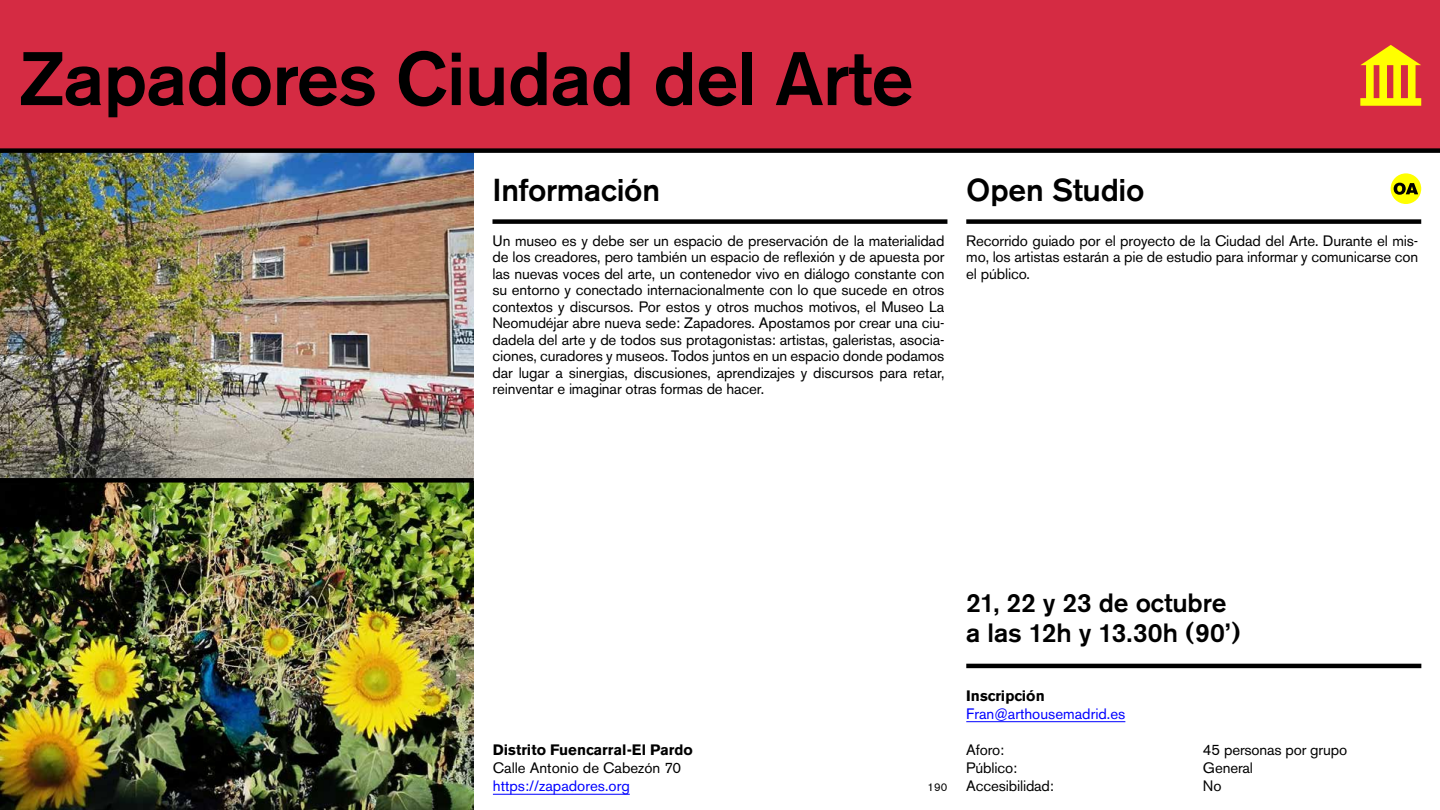
<style>
.page{position:relative;width:1440px;height:810px;background:#fff}
.page>*{position:absolute;margin:0;border:0;box-sizing:border-box;transform-origin:0 0}
.R1-Lugar{font:500 75px "Akzidenz Grotesk BE";letter-spacing:-.01em;color:#000}
.R2-subtitular_para_t{font:500 31.5px "Akzidenz Grotesk BE";letter-spacing:-.01em;color:#000}
.R3-fechas_para_tabla{font:500 26.25px/30px "Akzidenz Grotesk BE";letter-spacing:-.005em;color:#000}
.TXT{font:15px/16.5px "Akzidenz Grotesk BE";letter-spacing:-.01em;color:#000;text-align:justify}
.Datos{font:15px "Akzidenz Grotesk BE";letter-spacing:-.01em;color:#000}
.Dist-Link{font:15px "Akzidenz Grotesk BE";color:#00f}
.Distrito-Tit{font:700 15px "Akzidenz Grotesk BE";color:#000}
.Distrito-direc{font:15px "Akzidenz Grotesk BE";color:#000}
.t1{font:11.25px "Akzidenz Grotesk BE";color:#000}
</style>
<div class="page">
<div style="left:0;top:0;width:1440px;height:151px;background:#d52b43"></div>
<img style="left:0;top:151px;width:474px;height:659px">
<div style="left:2px;top:148px;width:1436px;height:5px;background:#000"></div>
<hr style="left:493px;top:794px;width:137px;height:1px;background:#00f">
<div style="left:966px;top:219px;width:455px;height:5px;background:#000"></div>
<div style="left:492px;top:219px;width:455px;height:5px;background:#000"></div>
<svg style="left:1391px;top:173px;width:30px;height:31px"></svg>
<div style="left:2px;top:478px;width:470px;height:5px;background:#000"></div>
<hr style="left:966px;top:721px;width:159px;height:1px;background:#00f">
<hr style="left:966px;top:664px;width:455px;height:4px;background:#000">
<svg style="left:1360px;top:45px;width:61px;height:61px"></svg>
<p class="R1-Lugar" style="left:19px;top:33px;width:896px">Zapadores Ciudad del Arte</p>
<p class="R2-subtitular_para_t" style="left:492px;top:171px;width:169px">Información</p>
<p class="TXT" style="left:492px;top:232px;width:454px">Un museo es y debe ser un espacio de preservación de la materialidad de los creadores, pero también un espacio de reflexión y de apuesta por las nuevas voces del arte, un contenedor vivo en diálogo constante con su entorno y conectado internacionalmente con lo que sucede en otros contextos y discursos. Por estos y otros muchos motivos, el Museo La Neomudéjar abre nueva sede: Zapadores. Apostamos por crear una ciu&shy;dadela del arte y de todos sus protagonistas: artistas, galeristas, asocia&shy;ciones, curadores y museos. Todos juntos en un espacio donde podamos dar lugar a sinergias, discusiones, aprendizajes y discursos para retar, reinventar e imaginar otras formas de hacer.</p>
<p class="R2-subtitular_para_t" style="left:966px;top:171px;width:180px">Open Studio</p>
<p class="TXT" style="left:966px;top:232px;width:453px">Recorrido guiado por el proyecto de la Ciudad del Arte. Durante el mis&shy;mo, los artistas estarán a pie de estudio para informar y comunicarse con el público.</p>
<p class="Distrito-Tit" style="left:493px;top:741px;width:202px">Distrito Fuencarral-El Pardo</p>
<p class="Distrito-direc" style="left:493px;top:759px;width:190px">Calle Antonio de Cabezón 70</p>
<p class="Dist-Link" style="left:493px;top:777px;width:138px">https://zapadores.org</p>
<p class="t1" style="left:928px;top:781px;width:21px">190</p>
<p class="R3-fechas_para_tabla" style="left:966px;top:588px;width:276px">21, 22 y 23 de octubre a las 12h y 13.30h (90’)</p>
<p class="Distrito-Tit" style="left:966px;top:687px;width:80px">Inscripción</p>
<p class="Dist-Link" style="left:966px;top:705px;width:161px">Fran@arthousemadrid.es</p>
<p class="Datos" style="left:966px;top:741px;width:40px">Aforo:</p>
<p class="Datos" style="left:966px;top:759px;width:52px">Público:</p>
<p class="Datos" style="left:966px;top:777px;width:89px">Accesibilidad:</p>
<p class="Datos" style="left:1203px;top:741px;width:146px">45 personas por grupo</p>
<p class="Datos" style="left:1203px;top:759px;width:52px">General</p>
<p class="Datos" style="left:1203px;top:777px;width:20px">No</p>
</div>
